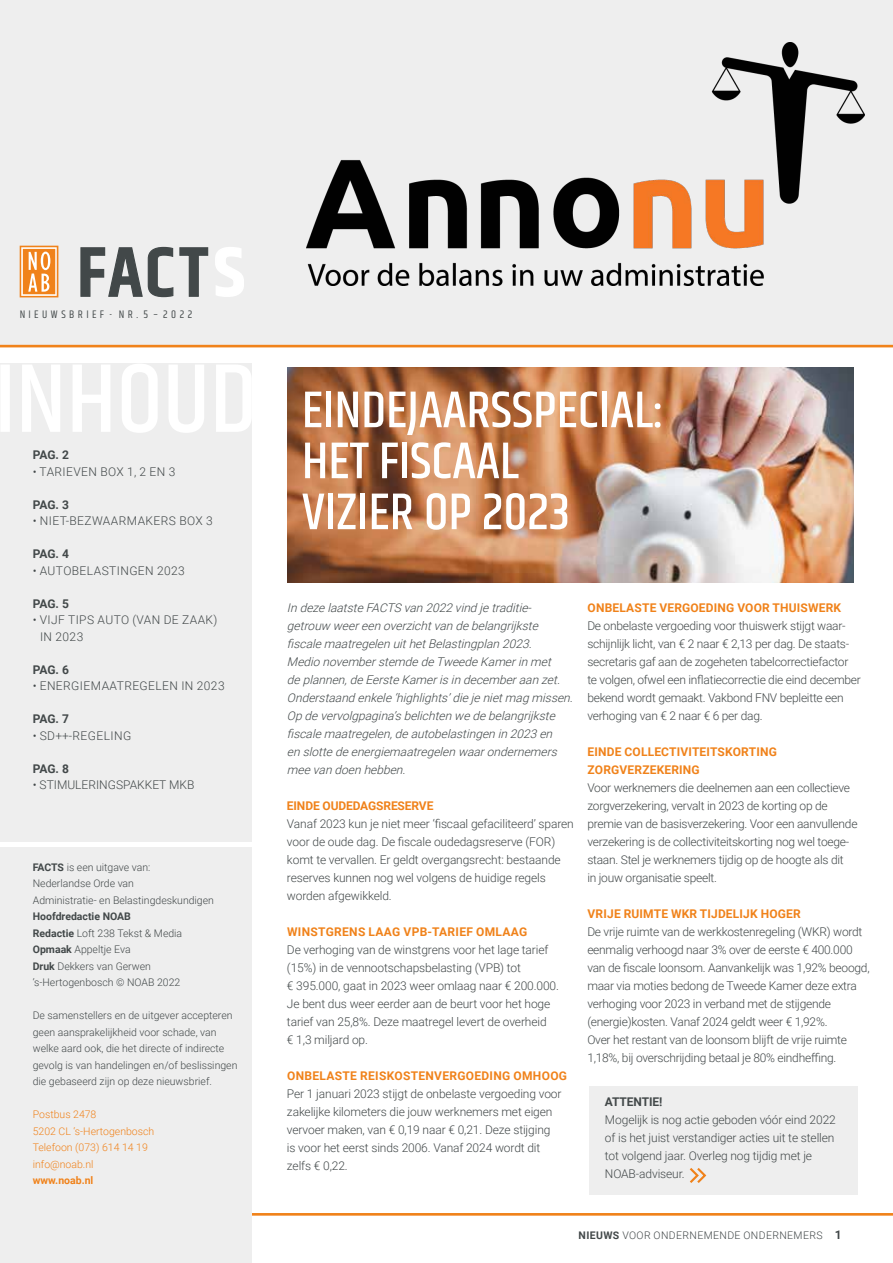
<style>
.page{position:relative;width:893px;height:1263px;background:#fff}
.page>*{position:absolute;margin:0;border:0;box-sizing:border-box;transform-origin:0 0}
.t1{font:500 52.5px/51px "Khand";color:#fff}
.t2{font:300 12px/18px "Roboto";letter-spacing:-.02em;color:#424849}
.t3{font:italic 300 12px/18px "Roboto";color:#424849}
.t4{font:700 12px/18px "Roboto";letter-spacing:.015em;color:#f0821a}
.t5{font:300 12px/16.5px "Roboto";letter-spacing:.035em;color:#424849}
.t6{font:700 12px "Roboto";letter-spacing:-.01em;color:#424849}
.t7{font:300 12px "Roboto";color:#424849}
.t8{font:700 12px "Roboto";letter-spacing:-.01em;color:#f0821a}
.t9{font:11.25px "Khand";letter-spacing:.305em;color:#424849}
.t10{font:300 10.5px/16.5px "Roboto";color:#424849}
.t11{font:300 10.5px/16.5px "Roboto";color:#f0821a}
.t12{font:300 10.5px "Roboto";letter-spacing:.035em;color:#424849}
.t13{font:700 10.5px "Roboto";color:#f0821a}
.s1{font-weight:700}
.s2{font-weight:700;font-size:12px}
</style>
<div class="page">
<img style="left:288px;top:367px;width:566px;height:216px">
<hr style="left:0;top:1213px;width:893px;height:3px;background:#f0821a">
<div style="left:0;top:364px;width:252px;height:899px;background:#eee"></div>
<div style="left:0;top:842px;width:277px;height:5px;background:#fff"></div>
<svg style="left:1px;top:364px;width:251px;height:69px"></svg>
<div style="left:0;top:0;width:893px;height:345px;background:#eee"></div>
<svg style="left:20px;top:246px;width:38px;height:51px;background:#f4a962"></svg>
<svg style="left:80px;top:246px;width:164px;height:52px"></svg>
<hr style="left:0;top:345px;width:893px;height:2px;background:#f0821a">
<div style="left:589px;top:1086px;width:269px;height:109px;background:#eee"></div>
<svg style="left:689px;top:1168px;width:18px;height:15px"></svg>
<img style="left:307px;top:42px;width:558px;height:243px">
<p class="t9" style="left:20px;top:307px;width:174px">NIEUWSBRIEF - NR. 5 – 2022</p>
<p class="t6" style="left:33px;top:446px;width:38px">PAG. 2</p>
<p class="t5" style="left:33px;top:463px;width:144px">• TARIEVEN BOX 1, 2 EN 3</p>
<p class="t6" style="left:33px;top:496px;width:38px">PAG. 3</p>
<p class="t5" style="left:33px;top:512px;width:182px">• NIET-BEZWAARMAKERS BOX 3</p>
<p class="t6" style="left:33px;top:545px;width:38px">PAG. 4</p>
<p class="t5" style="left:33px;top:562px;width:154px">• AUTOBELASTINGEN 2023</p>
<p class="t6" style="left:33px;top:595px;width:38px">PAG. 5</p>
<p class="t5" style="left:40px;top:611px;width:179px;text-indent:-7px">• VIJF TIPS AUTO (VAN DE ZAAK)<br>IN 2023</p>
<p class="t6" style="left:33px;top:661px;width:38px">PAG. 6</p>
<p class="t5" style="left:33px;top:677px;width:193px">• ENERGIEMAATREGELEN IN 2023</p>
<p class="t6" style="left:33px;top:710px;width:38px">PAG. 7</p>
<p class="t5" style="left:33px;top:727px;width:100px">• SD++-REGELING</p>
<p class="t6" style="left:33px;top:760px;width:38px">PAG. 8</p>
<p class="t7" style="left:33px;top:776px;width:163px">• STIMULERINGSPAKKET MKB</p>
<p class="t10" style="left:33px;top:858px;width:183px"><span class="s1">FACTS</span> is een uitgave van:<br>Nederlandse Orde van<br>Administratie- en Belastingdeskundigen</p>
<p class="t10" style="left:33px;top:908px;width:151px"><span class="s1">Hoofdredactie NOAB<br>Redactie</span> Loft 238 Tekst &amp; Media<br><span class="s1">Opmaak</span> Appeltje Eva<br><span class="s1">Druk</span> Dekkers van Gerwen ‘s-Hertogenbosch © NOAB 2022</p>
<p class="t10" style="left:33px;top:1007px;width:206px">De samenstellers en de uitgever accepteren geen aansprakelijkheid voor schade, van welke aard ook, die het directe of indirecte gevolg is van handelingen en/of beslissingen die gebaseerd zijn op deze nieuwsbrief.</p>
<p class="t11" style="left:33px;top:1106px;width:123px">Postbus 2478<br>5202 CL ‘s-Hertogenbosch<br>Telefoon (073) 614 14 19 info@noab.nl</p>
<p class="t13" style="left:33px;top:1173px;width:62px">www.noab.nl</p>
<h1 class="t1" style="left:302px;top:388px;width:364px">EINDEJAARSSPECIAL:<br>HET FISCAAL<br>VIZIER OP 2023</h1>
<p class="t3" style="left:287px;top:598px;width:291px">IndezelaatsteFACTS van2022vindjetraditie&shy;getrouw weereenoverzichtvandebelangrij kste fiscalemaatregelenuithetBelastingplan2023.<br>MedionovemberstemdedeTweedeKamerinmet deplannen,deEersteKamerisindecemberaanzet.<br>Onderstaandenkele‘highlights’diejenietmagmissen.<br>Opdevervolgpagina’sbelichtenwedebelangrij kste fiscalemaatregelen,deautobelastingenin2023en enslottedeenergiemaatregelenwaarondernemers meevandoenhebben.</p>
<p class="t8" style="left:287px;top:797px;width:148px">EINDE OUDEDAGSRESERVE</p>
<p class="t2" style="left:287px;top:814px;width:288px">Vanaf 2023 kun je niet meer ‘fiscaal gefaciliteerd’ sparen voor de oude dag. De fiscale oudedagsreserve (FOR) komt te vervallen. Er geldt overgangsrecht: bestaande reserves kunnen nog wel volgens de huidige regels worden afgewikkeld.</p>
<p class="t4" style="left:287px;top:922px;width:242px">WINSTGRENS LAAG VPB-TARIEF OMLAAG</p>
<p class="t2" style="left:287px;top:940px;width:273px">De verhoging van de winstgrens voor het lage tarief (15%) in de vennootschapsbelasting (VPB) tot<br>€ 395.000, gaat in 2023 weer omlaag naar € 200.000.<br>Je bent dus weer eerder aan de beurt voor het hoge tarief van 25,8%. Deze maatregel levert de overheid<br>€ 1,3 miljard op.</p>
<p class="t4" style="left:287px;top:1066px;width:281px">ONBELASTE REISKOSTENVERGOEDING OMHOOG</p>
<p class="t2" style="left:287px;top:1084px;width:276px">Per 1 januari 2023 stijgt de onbelaste vergoeding voor zakelijke kilometers die jouw werknemers met eigen vervoer maken, van € 0,19 naar € 0,21. Deze stijging is voor het eerst sinds 2006. Vanaf 2024 wordt dit zelfs € 0,22.</p>
<p class="t4" style="left:588px;top:598px;width:255px">ONBELASTE VERGOEDING VOOR THUISWERK</p>
<p class="t2" style="left:587px;top:616px;width:275px">De onbelaste vergoeding voor thuiswerk stijgt waar&shy;schijnlijk licht, van € 2 naar € 2,13 per dag. De staats&shy;secretaris gaf aan de zogeheten tabelcorrectiefactor te volgen, ofwel een inflatiecorrectie die eind december bekend wordt gemaakt. Vakbond FNV bepleitte een verhoging van € 2 naar € 6 per dag.</p>
<p class="t4" style="left:588px;top:742px;width:191px">EINDE COLLECTIVITEITSKORTING<br>ZORGVERZEKERING</p>
<p class="t2" style="left:587px;top:778px;width:272px">Voor werknemers die deelnemen aan een collectieve zorgverzekering, vervalt in 2023 de korting op de premie van de basisverzekering. Voor een aanvullende verzekering is de collectiviteitskorting nog wel toege&shy;staan. Stel je werknemers tijdig op de hoogte als dit<br>in jouw organisatie speelt.</p>
<p class="t4" style="left:588px;top:904px;width:215px">VRIJE RUIMTE WKR TIJDELIJK HOGER</p>
<p class="t2" style="left:587px;top:922px;width:284px">De vrije ruimte van de werkkostenregeling (WKR) wordt eenmalig verhoogd naar 3% over de eerste € 400.000 van de fiscale loonsom. Aanvankelijk was 1,92% beoogd, maar via moties bedong de Tweede Kamer deze extra verhoging voor 2023 in verband met de stijgende (energie)kosten. Vanaf 2024 geldt weer € 1,92%.<br>Over het restant van de loonsom blijft de vrije ruimte 1,18%, bij overschrijding betaal je 80% eindheffing.</p>
<p class="t6" style="left:605px;top:1093px;width:59px">ATTENTIE!</p>
<p class="t2" style="left:605px;top:1110px;width:232px">Mogelijk is nog actie geboden vóór eind 2022 of is het juist verstandiger acties uit te stellen tot volgend jaar. Overleg nog tijdig met je NOAB-adviseur.</p>
<p class="t12" style="left:579px;top:1228px;width:265px"><span class="s1">NIEUWS</span> VOOR ONDERNEMENDE ONDERNEMERS <span class="s2">1</span></p>
</div>
